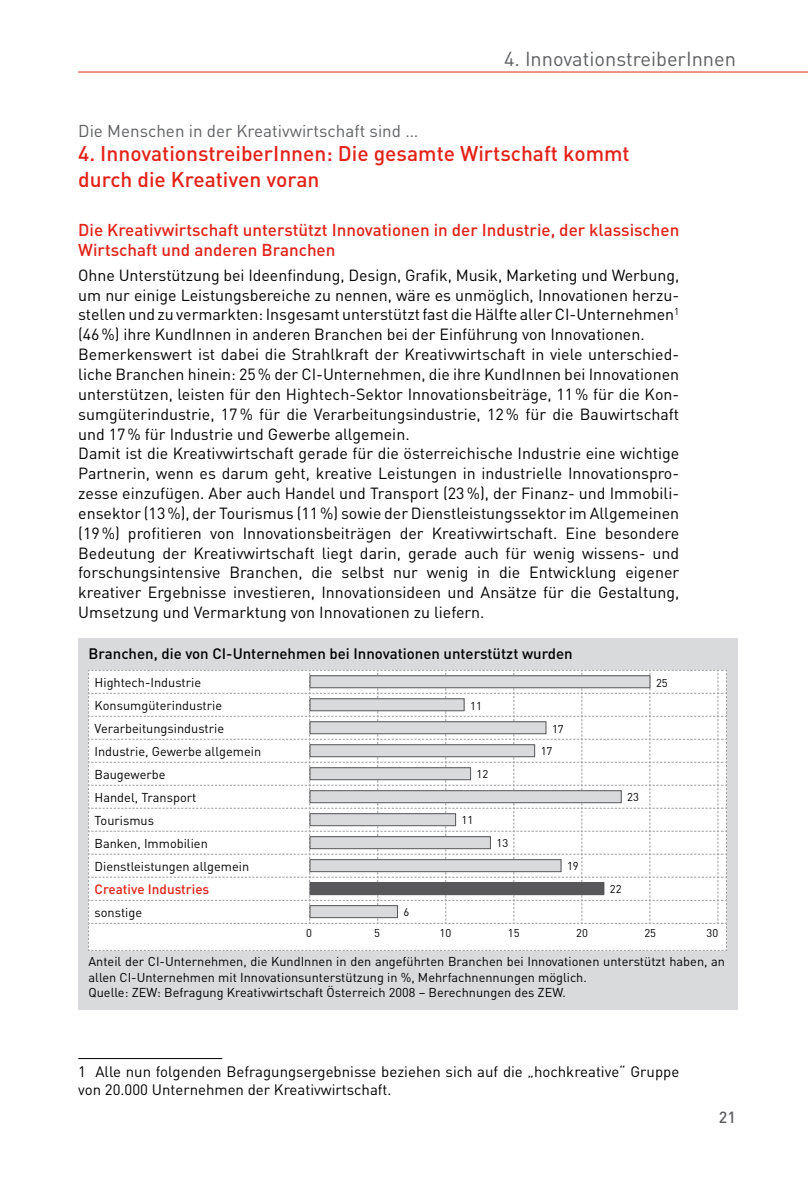
<style>
.page{position:relative;width:808px;height:1191px;background:#fff}
.page>*{position:absolute;margin:0;border:0;box-sizing:border-box;transform-origin:0 0}
.t1{font:500 21px/25.2px "DIN";color:#e32219}
.t2{font:20px "DIN";color:#5f6062}
.t3{font:500 17px/19.8px "DIN";color:#e32219}
.t4{font:17px "DIN";color:#5f6062}
.t5{font:16px/19.8px "DIN";color:#000}
.t6{font:500 16px "DIN";color:#5f6062}
.t7{font:15px/18px "DIN";color:#000}
.t8{font:500 15px "DIN";color:#000}
.t9{font:500 13.6px "DIN";color:#e32219}
.t10{font:12.8px/23px "DIN";color:#000}
.t11{font:11.2px/23px "DIN";color:#000}
</style>
<div class="page">
<hr style="left:78px;top:72px;width:730px;height:1px;background:#e32219">
<div style="left:78px;top:638px;width:659px;height:371px;background:#d9dadb"></div>
<svg style="left:88px;top:670px;width:639px;height:281px;background:#f6f6f7"></svg>
<div style="left:310px;top:698px;width:154px;height:13px;background:#d9dadb"></div>
<div style="left:310px;top:698px;width:154px;height:13px;border:1px solid #58585a"></div>
<div style="left:310px;top:767px;width:161px;height:12px;background:#d9dadb"></div>
<div style="left:310px;top:767px;width:161px;height:13px;border:1px solid #58585a"></div>
<div style="left:310px;top:790px;width:311px;height:12px;background:#d9dadb"></div>
<div style="left:310px;top:790px;width:312px;height:13px;border:1px solid #58585a"></div>
<div style="left:310px;top:813px;width:146px;height:12px;background:#d9dadb"></div>
<div style="left:310px;top:813px;width:146px;height:13px;border:1px solid #58585a"></div>
<div style="left:310px;top:836px;width:180px;height:12px;background:#d9dadb"></div>
<div style="left:310px;top:836px;width:181px;height:13px;border:1px solid #58585a"></div>
<div style="left:310px;top:859px;width:251px;height:12px;background:#d9dadb"></div>
<div style="left:310px;top:859px;width:251px;height:13px;border:1px solid #58585a"></div>
<div style="left:310px;top:882px;width:294px;height:12px;background:#58585a"></div>
<div style="left:310px;top:882px;width:294px;height:13px;border:1px solid #58585a"></div>
<div style="left:310px;top:905px;width:87px;height:12px;background:#d9dadb"></div>
<div style="left:310px;top:905px;width:88px;height:13px;border:1px solid #58585a"></div>
<hr style="left:78px;top:1058px;width:144px;height:1px;background:#000">
<p class="t2" style="left:504px;top:46px;width:233px">4. InnovationstreiberInnen</p>
<p class="t4" style="left:78px;top:120px;width:341px">Die Menschen in der Kreativwirtschaft sind …</p>
<h1 class="t1" style="left:78px;top:141px;width:553px">4. InnovationstreiberInnen: Die gesamte Wirtschaft kommt durch die Kreativen voran</h1>
<p class="t3" style="left:78px;top:219px;width:602px">Die Kreativwirtschaft unterstützt Innovationen in der Industrie, der klassischen<br>Wirtschaft und anderen Branchen</p>
<p class="t5" style="left:78px;top:265px;width:602px">Ohne Unterstützung bei Ideenfindung, Design, Grafik, Musik, Marketing und Werbung, um nur einige Leistungsbereiche zu nennen, wäre es unmöglich, Innovationen herzu&shy;stellen und zu vermarkten: Insgesamt unterstützt fast die Hälfte aller CI-Unternehmen<sup>1 </sup>(46 %) ihre KundInnen in anderen Branchen bei der Einführung von Innovationen.<br>Bemerkenswert ist dabei die Strahlkraft der Kreativwirtschaft in viele unterschied&shy;liche Branchen hinein: 25 % der CI-Unternehmen, die ihre KundInnen bei Innovationen unterstützen, leisten für den Hightech-Sektor Innovationsbeiträge, 11 % für die Kon&shy;sumgüterindustrie, 17 % für die Verarbeitungsindustrie, 12 % für die Bauwirtschaft und 17 % für Industrie und Gewerbe allgemein.<br>Damit ist die Kreativwirtschaft gerade für die österreichische Industrie eine wichtige Partnerin, wenn es darum geht, kreative Leistungen in industrielle Innovationspro&shy;zesse einzufügen. Aber auch Handel und Transport (23 %), der Finanz- und Immobili&shy;ensektor (13 %), der Tourismus (11 %) sowie der Dienstleistungssektor im Allgemeinen (19 %) profitieren von Innovationsbeiträgen der Kreativwirtschaft. Eine besondere Bedeutung der Kreativwirtschaft liegt darin, gerade auch für wenig wissens- und forschungsintensive Branchen, die selbst nur wenig in die Entwicklung eigener kreativer Ergebnisse investieren, Innovationsideen und Ansätze für die Gestaltung, Umsetzung und Vermarktung von Innovationen zu liefern.</p>
<p class="t8" style="left:88px;top:644px;width:486px">Branchen, die von CI-Unternehmen bei Innovationen unterstützt wurden</p>
<p class="t10" style="left:95px;top:670px;width:168px">Hightech-Industrie<br>Konsumgüterindustrie<br>Verarbeitungsindustrie<br>Industrie, Gewerbe allgemein<br>Baugewerbe<br>Handel, Transport<br>Tourismus<br>Banken, Immobilien<br>Dienstleistungen allgemein</p>
<p class="t9" style="left:95px;top:880px;width:116px">Creative Industries</p>
<p class="t10" style="left:95px;top:900px;width:49px">sonstige</p>
<p class="t11" style="left:403px;top:900px;width:7px">6</p>
<p class="t11" style="left:470px;top:694px;width:13px">11</p>
<p class="t11" style="left:477px;top:762px;width:13px">12</p>
<p class="t11" style="left:462px;top:808px;width:13px">11</p>
<p class="t11" style="left:496px;top:831px;width:13px">13</p>
<p class="t11" style="left:541px;top:717px;width:25px;text-indent:11px">17<br>17</p>
<p class="t11" style="left:567px;top:854px;width:13px">19</p>
<p class="t11" style="left:656px;top:671px;width:13px">25</p>
<p class="t11" style="left:627px;top:785px;width:13px">23</p>
<p class="t11" style="left:610px;top:877px;width:13px">22</p>
<p class="t11" style="left:306px;top:921px;width:7px">0</p>
<p class="t11" style="left:440px;top:921px;width:13px">10</p>
<p class="t11" style="left:576px;top:921px;width:13px">20</p>
<p class="t11" style="left:706px;top:921px;width:13px">30</p>
<p class="t11" style="left:374px;top:921px;width:7px">5</p>
<p class="t11" style="left:508px;top:921px;width:13px">15</p>
<p class="t11" style="left:644px;top:921px;width:13px">25</p>
<p class="t10" style="left:88px;top:954px;width:638px;line-height:15.2px">Anteil der CI-Unternehmen, die KundInnen in den angeführten Branchen bei Innovationen unterstützt haben, an allen CI-Unternehmen mit Innovationsunterstützung in %, Mehrfachnennungen möglich.<br>Quelle: ZEW: Befragung Kreativwirtschaft Österreich 2008 – Berechnungen des ZEW.</p>
<p class="t7" style="left:78px;top:1061px;width:602px">1 Alle nun folgenden Befragungsergebnisse beziehen sich auf die „hochkreative“ Gruppe von 20.000 Unternehmen der Kreativwirtschaft.</p>
<p class="t6" style="left:719px;top:1107px;width:19px">21</p>
</div>
